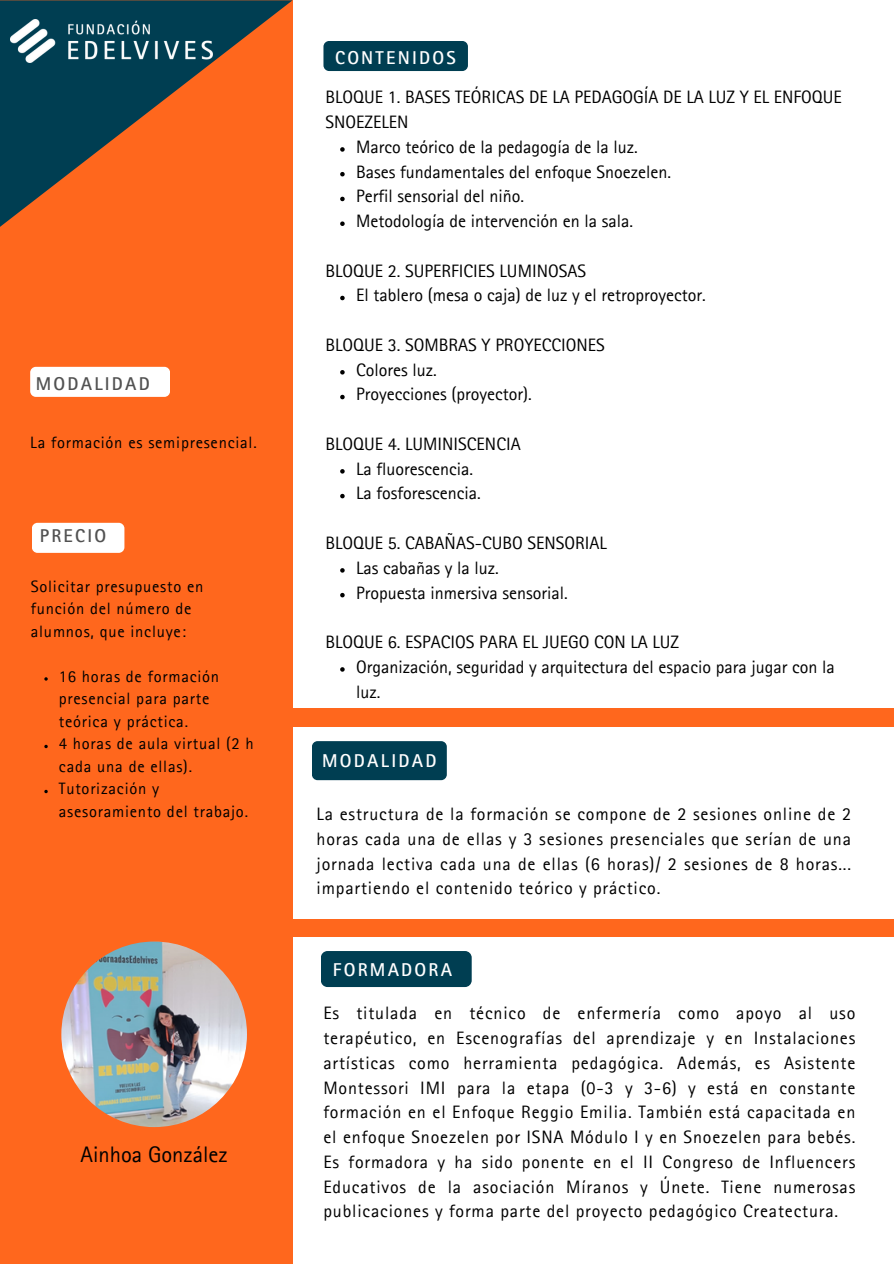
<style>
.page{position:relative;width:894px;height:1264px;background:#fff}
.page>*{position:absolute;margin:0;border:0;box-sizing:border-box;transform-origin:0 0}
.t1{font:22.5px "Rotis Sans Serif Pro";color:#000}
.t2{font:700 18.6px "Rotis Sans Serif Pro";letter-spacing:.12em;color:#fff}
.t3{font:700 18.6px "Rotis Sans Serif Pro";letter-spacing:.12em;color:#515151}
.t4{font:18px/24.8px "Rotis Sans Serif Pro";color:#000;text-align:justify}
.t5{font:16.5px/22.5px "Rotis Sans Serif Pro";letter-spacing:.045em;color:#000}
</style>
<div class="page">
<div style="left:0;top:0;width:292px;height:1263px;background:#ff671d"></div>
<svg style="left:0;top:0;width:292px;height:227px"></svg>
<img style="left:10px;top:19px;width:203px;height:43px">
<div style="left:32px;top:523px;width:92px;height:30px;background:#fff;border-radius:6px"></div>
<div style="left:247px;top:708px;width:646px;height:18px;background:#ff671d"></div>
<div style="left:323px;top:41px;width:145px;height:30px;background:#003e52;border-radius:6px"></div>
<div style="left:312px;top:741px;width:134px;height:39px;background:#003e52;border-radius:6px"></div>
<img style="left:61px;top:941px;width:186px;height:186px;border-radius:50%">
<div style="left:321px;top:951px;width:150px;height:36px;background:#003e52;border-radius:7px"></div>
<div style="left:271px;top:919px;width:622px;height:17px;background:#ff671d"></div>
<div style="left:30px;top:367px;width:140px;height:30px;background:#fff;border-radius:6px"></div>
<svg style="left:44px;top:677px;width:4px;height:3px"></svg>
<svg style="left:44px;top:744px;width:4px;height:4px"></svg>
<svg style="left:44px;top:789px;width:4px;height:4px"></svg>
<svg style="left:340px;top:147px;width:4px;height:5px"></svg>
<svg style="left:340px;top:172px;width:4px;height:4px"></svg>
<svg style="left:340px;top:197px;width:4px;height:4px"></svg>
<svg style="left:340px;top:221px;width:4px;height:5px"></svg>
<svg style="left:340px;top:296px;width:4px;height:4px"></svg>
<svg style="left:340px;top:370px;width:4px;height:4px"></svg>
<svg style="left:340px;top:395px;width:4px;height:4px"></svg>
<svg style="left:340px;top:469px;width:4px;height:4px"></svg>
<svg style="left:340px;top:494px;width:4px;height:4px"></svg>
<svg style="left:340px;top:568px;width:4px;height:4px"></svg>
<svg style="left:340px;top:593px;width:4px;height:4px"></svg>
<svg style="left:340px;top:667px;width:4px;height:4px"></svg>
<h4 class="t3" style="left:36px;top:377px;width:115px">MODALIDAD</h4>
<h2 class="t5" style="left:30px;top:434px;width:228px">La formación es semipresencial.</h2>
<p class="t3" style="left:40px;top:528px;width:68px">PRECIO</p>
<p class="t5" style="left:31px;top:577px;width:174px">Solicitar presupuesto en función del número de alumnos, que incluye:</p>
<h2 class="t5" style="left:59px;top:667px;width:162px">16 horas de formación presencial para parte teórica y práctica.</h2>
<p class="t5" style="left:59px;top:734px;width:196px">4 horas de aula virtual (2 h cada una de ellas).</p>
<p class="t5" style="left:59px;top:779px;width:190px">Tutorización y asesoramiento del trabajo.</p>
<p class="t1" style="left:81px;top:1146px;width:149px">Ainhoa González</p>
<p class="t2" style="left:335px;top:51px;width:122px">CONTENIDOS</p>
<p class="t4" style="left:325px;top:87px;width:517px">BLOQUE 1. BASES TEÓRICAS DE LA PEDAGOGÍA DE LA LUZ Y EL ENFOQUE<br>SNOEZELEN</p>
<h1 class="t4" style="left:356px;top:137px;width:283px">Marco teórico de la pedagogía de la luz.</h1>
<h2 class="t4" style="left:356px;top:162px;width:316px">Bases fundamentales del enfoque Snoezelen.</h2>
<h3 class="t4" style="left:356px;top:186px;width:169px">Perfil sensorial del niño.</h3>
<p class="t4" style="left:356px;top:211px;width:278px">Metodología de intervención en la sala.</p>
<p class="t4" style="left:325px;top:261px;width:262px">BLOQUE 2. SUPERFICIES LUMINOSAS</p>
<p class="t4" style="left:356px;top:285px;width:351px">El tablero (mesa o caja) de luz y el retroproyector.</p>
<p class="t4" style="left:325px;top:335px;width:280px">BLOQUE 3. SOMBRAS Y PROYECCIONES</p>
<h3 class="t4" style="left:356px;top:360px;width:82px">Colores luz.</h3>
<p class="t4" style="left:356px;top:384px;width:177px">Proyecciones (proyector).</p>
<h3 class="t4" style="left:325px;top:434px;width:196px">BLOQUE 4. LUMINISCENCIA</h3>
<p class="t4" style="left:356px;top:459px;width:118px">La fluorescencia.</p>
<p class="t4" style="left:356px;top:483px;width:126px">La fosforescencia.</p>
<h3 class="t4" style="left:325px;top:533px;width:283px">BLOQUE 5. CABAÑAS-CUBO SENSORIAL</h3>
<p class="t4" style="left:356px;top:558px;width:144px">Las cabañas y la luz.</p>
<p class="t4" style="left:356px;top:582px;width:213px">Propuesta inmersiva sensorial.</p>
<h3 class="t4" style="left:325px;top:632px;width:355px">BLOQUE 6. ESPACIOS PARA EL JUEGO CON LA LUZ</h3>
<p class="t4" style="left:356px;top:657px;width:480px">Organización, seguridad y arquitectura del espacio para jugar con la luz.</p>
<p class="t2" style="left:322px;top:753px;width:116px">MODALIDAD</p>
<p class="t4" style="left:316px;top:804px;width:536px">La estructura de la formación se compone de 2 sesiones online de 2 horas cada una de ellas y 3 sesiones presenciales que serían de una jornada lectiva cada una de ellas (6 horas)/ 2 sesiones de 8 horas... impartiendo el contenido teórico y práctico.</p>
<h3 class="t2" style="left:333px;top:963px;width:121px">FORMADORA</h3>
<p class="t4" style="left:323px;top:1003px;width:533px">Es titulada en técnico de enfermería como apoyo al uso terapéutico, en Escenografías del aprendizaje y en Instalaciones artísticas como herramienta pedagógica. Además, es Asistente Montessori IMI para la etapa (0-3 y 3-6) y está en constante formación en el Enfoque Reggio Emilia. También está capacitada en el enfoque Snoezelen por ISNA Módulo I y en Snoezelen para bebés.<br>Es formadora y ha sido ponente en el II Congreso de Influencers Educativos de la asociación Míranos y Únete. Tiene numerosas publicaciones y forma parte del proyecto pedagógico Createctura.</p>
</div>
